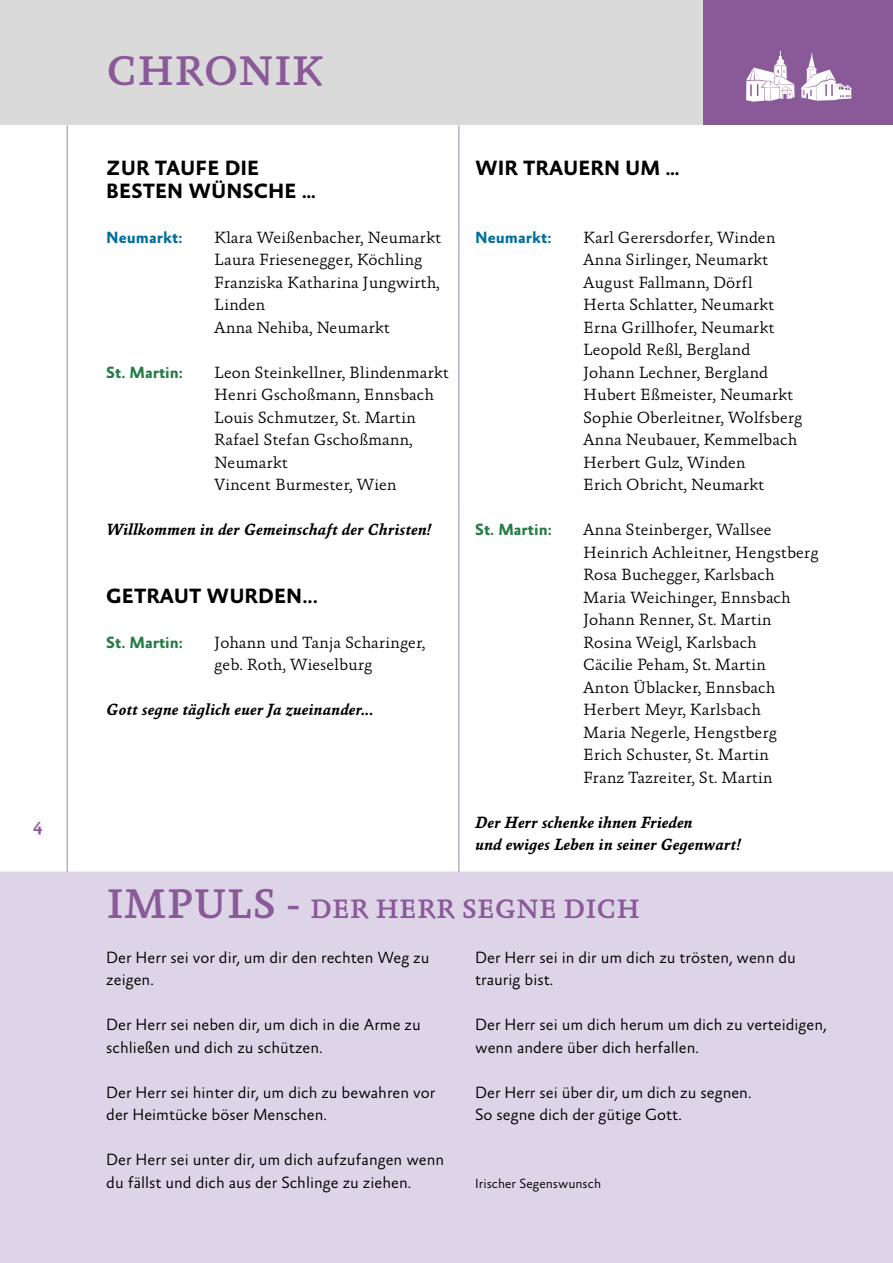
<style>
.page{position:relative;width:893px;height:1263px;background:#fff}
.page>*{position:absolute;margin:0;border:0;box-sizing:border-box;transform-origin:0 0}
.t1{font:500 42px "Absara";color:#8a5998}
.t2{font:500 27px "Absara";color:#8a5998}
.t3{font:700 21px/22.5px "Absara Sans";color:#000}
.t4{font:700 18px "Absara";color:#8a5998}
.t5{font:300 16.5px/22.5px "Absara";color:#000}
.t6{font:300 16.5px/22.5px "Absara Sans";color:#000}
.t7{font:italic 700 16.5px/22.5px "Absara";color:#000}
.t8{font:700 16.5px "Absara Sans";color:#247c46}
.t9{font:700 16.5px "Absara Sans";color:#006f9e}
.t10{font:300 13.5px "Absara Sans";color:#000}
.s1{font-size:42px}
</style>
<div class="page">
<div style="left:0;top:0;width:893px;height:125px;background:#dadada"></div>
<hr style="left:67px;top:125px;width:1px;height:747px;background:#c0aace">
<div style="left:704px;top:0;width:189px;height:125px;background:#8a5998"></div>
<svg style="left:746px;top:51px;width:106px;height:51px"></svg>
<hr style="left:458px;top:125px;width:2px;height:748px;background:#c0aace">
<hr style="left:0;top:872px;width:893px;height:1px;background:#c0aace">
<div style="left:0;top:873px;width:893px;height:390px;background:#ded4e8"></div>
<p class="t4" style="left:33px;top:814px;width:11px">4</p>
<h1 class="t1" style="left:107px;top:47px;width:218px">CHRONIK</h1>
<p class="t3" style="left:106px;top:158px;width:211px">ZUR TAUFE DIE<br>BESTEN WÜNSCHE …</p>
<p class="t9" style="left:106px;top:228px;width:78px">Neumarkt:</p>
<p class="t5" style="left:214px;top:226px;width:228px">Klara Weißenbacher, Neumarkt<br>Laura Friesenegger, Köchling<br>Franziska Katharina Jungwirth,<br>Linden<br>Anna Nehiba, Neumarkt</p>
<p class="t8" style="left:106px;top:363px;width:78px">St. Martin:</p>
<p class="t5" style="left:214px;top:361px;width:236px">Leon Steinkellner, Blindenmarkt<br>Henri Gschoßmann, Ennsbach<br>Louis Schmutzer, St. Martin<br>Rafael Stefan Gschoßmann,<br>Neumarkt<br>Vincent Burmester, Wien</p>
<p class="t7" style="left:106px;top:519px;width:326px">Willkommen in der Gemeinschaft der Christen!</p>
<p class="t3" style="left:475px;top:158px;width:206px">WIR TRAUERN UM …</p>
<p class="t9" style="left:475px;top:228px;width:78px">Neumarkt:</p>
<p class="t5" style="left:583px;top:226px;width:221px">Karl Gerersdorfer, Winden<br>Anna Sirlinger, Neumarkt<br>August Fallmann, Dörfl<br>Herta Schlatter, Neumarkt<br>Erna Grillhofer, Neumarkt<br>Leopold Reßl, Bergland<br>Johann Lechner, Bergland<br>Hubert Eßmeister, Neumarkt<br>Sophie Oberleitner, Wolfsberg<br>Anna Neubauer, Kemmelbach<br>Herbert Gulz, Winden<br>Erich Obricht, Neumarkt</p>
<p class="t8" style="left:475px;top:521px;width:78px">St. Martin:</p>
<p class="t5" style="left:583px;top:519px;width:237px">Anna Steinberger, Wallsee<br>Heinrich Achleitner, Hengstberg<br>Rosa Buchegger, Karlsbach<br>Maria Weichinger, Ennsbach<br>Johann Renner, St. Martin<br>Rosina Weigl, Karlsbach<br>Cäcilie Peham, St. Martin<br>Anton Üblacker, Ennsbach<br>Herbert Meyr, Karlsbach<br>Maria Negerle, Hengstberg<br>Erich Schuster, St. Martin<br>Franz Tazreiter, St. Martin</p>
<p class="t7" style="left:475px;top:811px;width:267px">Der Herr schenke ihnen Frieden<br>und ewiges Leben in seiner Gegenwart!</p>
<h2 class="t2" style="left:106px;top:893px;width:535px"><span class="s1">IMPULS -</span> DER HERR SEGNE DICH</h2>
<p class="t6" style="left:106px;top:947px;width:325px">Der Herr sei vor dir, um dir den rechten Weg zu zeigen.</p>
<p class="t6" style="left:106px;top:1014px;width:316px">Der Herr sei neben dir, um dich in die Arme zu schließen und dich zu schützen.</p>
<p class="t6" style="left:106px;top:1082px;width:330px">Der Herr sei hinter dir, um dich zu bewahren vor der Heimtücke böser Menschen.</p>
<p class="t6" style="left:106px;top:1149px;width:339px">Der Herr sei unter dir, um dich aufzufangen wenn du fällst und dich aus der Schlinge zu ziehen.</p>
<p class="t3" style="left:106px;top:585px;width:213px">GETRAUT WURDEN...</p>
<p class="t8" style="left:106px;top:633px;width:78px">St. Martin:</p>
<p class="t5" style="left:214px;top:631px;width:212px">Johann und Tanja Scharinger, geb. Roth, Wieselburg</p>
<p class="t7" style="left:106px;top:699px;width:269px">Gott segne täglich euer Ja zueinander...</p>
<p class="t6" style="left:475px;top:947px;width:322px">Der Herr sei in dir um dich zu trösten, wenn du traurig bist.</p>
<p class="t6" style="left:475px;top:1014px;width:353px">Der Herr sei um dich herum um dich zu verteidigen, wenn andere über dich herfallen.</p>
<p class="t6" style="left:475px;top:1082px;width:278px">Der Herr sei über dir, um dich zu segnen.<br>So segne dich der gütige Gott.</p>
<p class="t10" style="left:475px;top:1176px;width:127px">Irischer Segenswunsch</p>
</div>
